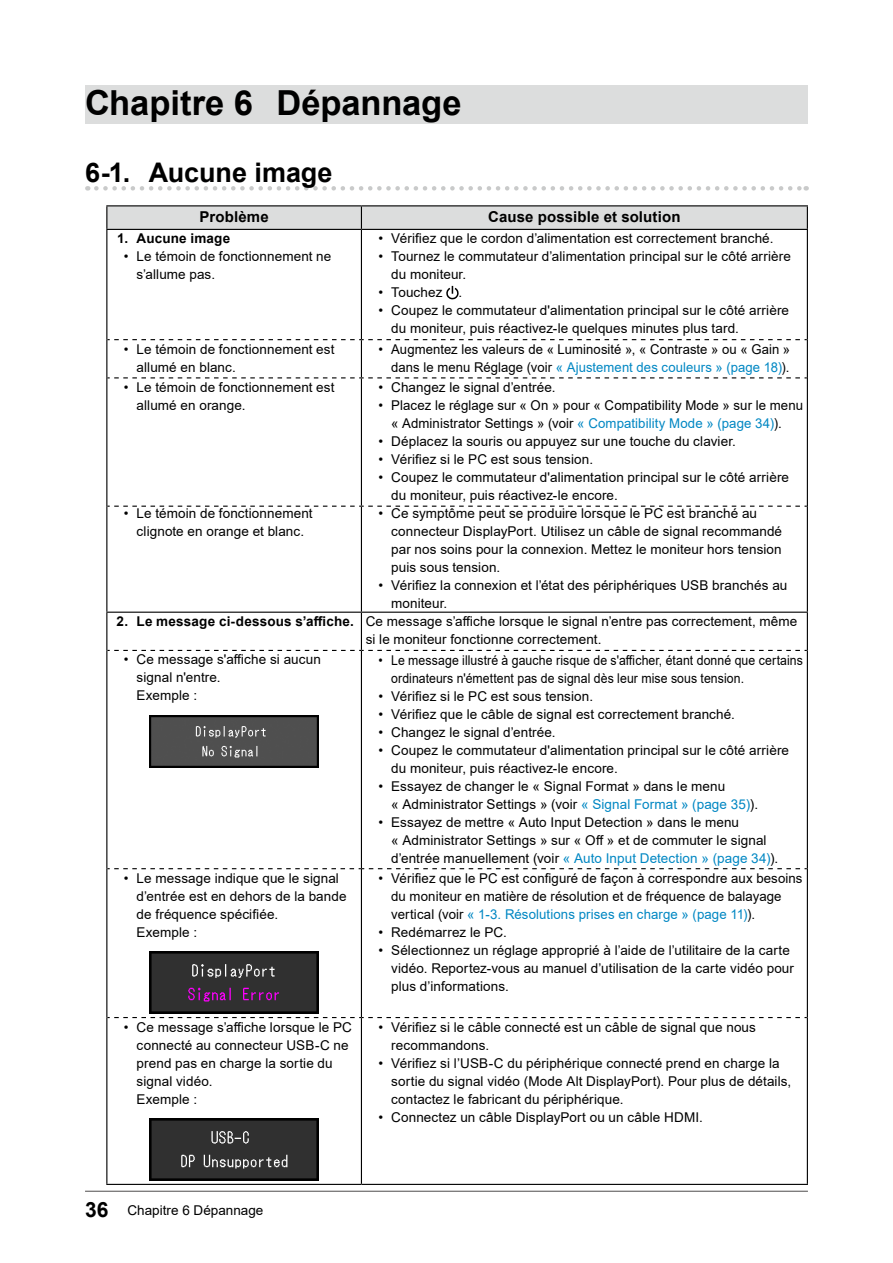
<style>
.page{position:relative;width:893px;height:1263px;background:#fff}
.page>*{position:absolute;margin:0;border:0;box-sizing:border-box;transform-origin:0 0}
.t1{font:700 34.5px "Arial";letter-spacing:-.005em;color:#000}
.t2{font:700 27px "Arial";color:#000}
.t3{font:700 15px "Arial";letter-spacing:.01em;color:#000}
.t4{font:13.5px/18px "Arial";letter-spacing:.005em;color:#000}
.t5{font:13.5px/18px "Arial";letter-spacing:.005em;color:#000;scale:.91 1}
.t6{font:700 13.5px "Arial";letter-spacing:.01em;color:#000}
.s1{color:#0087c3}
.s2{font-weight:700}
.s3{font-weight:700;font-size:21px}
</style>
<div class="page">
<div style="left:85px;top:85px;width:723px;height:39px;background:#dcdddd"></div>
<svg style="left:96px;top:186px;width:711px;height:5px"></svg>
<svg style="left:107px;top:868px;width:700px;height:1px"></svg>
<hr style="left:106px;top:205px;width:255px;height:1px;background:#000">
<hr style="left:106px;top:229px;width:255px;height:1px;background:#000">
<svg style="left:106px;top:206px;width:702px;height:23px;background:#d5d6d6"></svg>
<hr style="left:361px;top:205px;width:447px;height:1px;background:#000">
<hr style="left:361px;top:229px;width:447px;height:1px;background:#000">
<hr style="left:106px;top:230px;width:1px;height:110px;background:#000">
<hr style="left:361px;top:230px;width:1px;height:109px;background:#000">
<hr style="left:807px;top:230px;width:1px;height:110px;background:#000">
<hr style="left:106px;top:340px;width:1px;height:38px;background:#000">
<hr style="left:361px;top:340px;width:1px;height:37px;background:#000">
<hr style="left:807px;top:340px;width:1px;height:38px;background:#000">
<svg style="left:107px;top:339px;width:700px;height:1px"></svg>
<hr style="left:106px;top:378px;width:1px;height:128px;background:#000">
<hr style="left:361px;top:378px;width:1px;height:128px;background:#000">
<hr style="left:807px;top:378px;width:1px;height:128px;background:#000">
<svg style="left:107px;top:377px;width:700px;height:1px"></svg>
<hr style="left:106px;top:506px;width:1px;height:106px;background:#000">
<hr style="left:361px;top:507px;width:1px;height:105px;background:#000">
<hr style="left:361px;top:1018px;width:1px;height:166px;background:#000">
<hr style="left:807px;top:506px;width:1px;height:106px;background:#000">
<hr style="left:807px;top:1017px;width:1px;height:167px;background:#000">
<svg style="left:107px;top:506px;width:700px;height:1px"></svg>
<svg style="left:107px;top:1017px;width:700px;height:1px"></svg>
<hr style="left:106px;top:613px;width:1px;height:37px;background:#000">
<hr style="left:106px;top:612px;width:255px;height:1px;background:#000">
<hr style="left:361px;top:613px;width:1px;height:37px;background:#000">
<hr style="left:807px;top:613px;width:1px;height:37px;background:#000">
<hr style="left:361px;top:612px;width:447px;height:1px;background:#000">
<hr style="left:361px;top:1184px;width:447px;height:1px;background:#000">
<hr style="left:106px;top:650px;width:1px;height:219px;background:#000">
<hr style="left:106px;top:869px;width:1px;height:148px;background:#000">
<hr style="left:106px;top:1017px;width:1px;height:167px;background:#000">
<hr style="left:361px;top:651px;width:1px;height:218px;background:#000">
<hr style="left:361px;top:869px;width:1px;height:148px;background:#000">
<hr style="left:807px;top:650px;width:1px;height:219px;background:#000">
<hr style="left:807px;top:869px;width:1px;height:148px;background:#000">
<svg style="left:107px;top:650px;width:700px;height:1px"></svg>
<hr style="left:106px;top:1184px;width:255px;height:1px;background:#000">
<svg style="left:446px;top:286px;width:13px;height:13px"></svg>
<img style="left:149px;top:715px;width:170px;height:52px">
<img style="left:149px;top:952px;width:170px;height:61px">
<img style="left:149px;top:1118px;width:170px;height:62px">
<hr style="left:85px;top:1191px;width:723px;height:1px;background:#595757">
<h1 class="t1" style="left:85px;top:78px;width:378px">Chapitre 6 Dépannage</h1>
<h2 class="t2" style="left:85px;top:154px;width:249px">6-1. Aucune image</h2>
<p class="t3" style="left:200px;top:206px;width:71px">Problème</p>
<p class="t3" style="left:488px;top:206px;width:194px">Cause possible et solution</p>
<p class="t6" style="left:117px;top:229px;width:115px">1. Aucune image</p>
<p class="t4" style="left:137px;top:248px;width:196px;text-indent:-13px">• Le témoin de fonctionnement ne s’allume pas.</p>
<p class="t4" style="left:378px;top:230px;width:397px">• Vérifiez que le cordon d’alimentation est correctement branché.</p>
<p class="t4" style="left:391px;top:248px;width:401px;text-indent:-13px">• Tournez le commutateur d’alimentation principal sur le côté arrière du moniteur.</p>
<p class="t4" style="left:378px;top:284px;width:85px">• Touchez .</p>
<p class="t4" style="left:391px;top:302px;width:399px;text-indent:-13px">• Coupez le commutateur d'alimentation principal sur le côté arrière du moniteur, puis réactivez-le quelques minutes plus tard.</p>
<p class="t4" style="left:137px;top:340px;width:199px;text-indent:-13px">• Le témoin de fonctionnement est allumé en blanc.</p>
<p class="t4" style="left:378px;top:340px;width:413px;text-align:right">• Augmentez les valeurs de « Luminosité », « Contraste » ou « Gain » dans le menu Réglage (voir <span class="s1">« Ajustement des couleurs » (page 18)</span>).</p>
<p class="t4" style="left:137px;top:378px;width:199px;text-indent:-13px">• Le témoin de fonctionnement est allumé en orange.</p>
<p class="t4" style="left:378px;top:378px;width:179px">• Changez le signal d’entrée.</p>
<p class="t4" style="left:391px;top:396px;width:413px;text-indent:-13px">• Placez le réglage sur « On » pour « Compatibility Mode » sur le menu « Administrator Settings » (voir <span class="s1">« Compatibility Mode » (page 34)</span>).</p>
<p class="t4" style="left:378px;top:432px;width:359px">• Déplacez la souris ou appuyez sur une touche du clavier.</p>
<p class="t4" style="left:378px;top:450px;width:216px">• Vérifiez si le PC est sous tension.</p>
<p class="t4" style="left:391px;top:468px;width:399px;text-indent:-13px">• Coupez le commutateur d'alimentation principal sur le côté arrière du moniteur, puis réactivez-le encore.</p>
<p class="t4" style="left:124px;top:504px;width:190px;text-align:center">• Le témoin de fonctionnement clignote en orange et blanc.</p>
<p class="t4" style="left:391px;top:504px;width:392px;text-indent:-13px">• Ce symptôme peut se produire lorsque le PC est branché au connecteur DisplayPort. Utilisez un câble de signal recommandé par nos soins pour la connexion. Mettez le moniteur hors tension puis sous tension.</p>
<p class="t4" style="left:391px;top:576px;width:398px;text-indent:-13px">• Vérifiez la connexion et l’état des périphériques USB branchés au moniteur.</p>
<p class="t4" style="left:366px;top:612px;width:433px;text-indent:-249px"><span class="s2">2. Le message ci-dessous s’affiche.</span> Ce message s’affiche lorsque le signal n’entre pas correctement, même si le moniteur fonctionne correctement.</p>
<p class="t4" style="left:137px;top:651px;width:186px;text-indent:-13px">• Ce message s'affiche si aucun signal n'entre.<br>Exemple :</p>
<p class="t5" style="left:391px;top:651px;width:454px;text-indent:-13px">• Le message illustré à gauche risque de s'afficher, étant donné que certains ordinateurs n'émettent pas de signal dès leur mise sous tension.</p>
<p class="t4" style="left:378px;top:687px;width:216px">• Vérifiez si le PC est sous tension.</p>
<p class="t4" style="left:378px;top:705px;width:358px">• Vérifiez que le câble de signal est correctement branché.</p>
<p class="t4" style="left:378px;top:723px;width:179px">• Changez le signal d’entrée.</p>
<p class="t4" style="left:391px;top:741px;width:399px;text-indent:-13px">• Coupez le commutateur d'alimentation principal sur le côté arrière du moniteur, puis réactivez-le encore.</p>
<p class="t4" style="left:391px;top:777px;width:368px;text-indent:-13px">• Essayez de changer le « Signal Format » dans le menu<br>« Administrator Settings » (voir <span class="s1">« Signal Format » (page 35)</span>).</p>
<p class="t4" style="left:391px;top:813px;width:389px;text-indent:-13px">• Essayez de mettre « Auto Input Detection » dans le menu<br>« Administrator Settings » sur « Off » et de commuter le signal d’entrée manuellement (voir <span class="s1">« Auto Input Detection » (page 34)</span>).</p>
<p class="t4" style="left:137px;top:869px;width:211px;text-indent:-13px">• Le message indique que le signal d’entrée est en dehors de la bande de fréquence spécifiée.<br>Exemple :</p>
<p class="t4" style="left:391px;top:869px;width:413px;text-indent:-13px">• Vérifiez que le PC est configuré de façon à correspondre aux besoins du moniteur en matière de résolution et de fréquence de balayage vertical (voir <span class="s1">« 1-3. Résolutions prises en charge » (page 11)</span>).</p>
<p class="t4" style="left:378px;top:923px;width:130px">• Redémarrez le PC.</p>
<p class="t4" style="left:391px;top:941px;width:404px;text-indent:-13px">• Sélectionnez un réglage approprié à l’aide de l’utilitaire de la carte vidéo. Reportez-vous au manuel d’utilisation de la carte vidéo pour plus d’informations.</p>
<p class="t4" style="left:137px;top:1018px;width:217px;text-indent:-13px">• Ce message s’affiche lorsque le PC connecté au connecteur USB-C ne prend pas en charge la sortie du signal vidéo.<br>Exemple :</p>
<p class="t4" style="left:391px;top:1018px;width:366px;text-indent:-13px">• Vérifiez si le câble connecté est un câble de signal que nous recommandons.</p>
<p class="t4" style="left:391px;top:1054px;width:402px;text-indent:-13px">• Vérifiez si l’USB-C du périphérique connecté prend en charge la sortie du signal vidéo (Mode Alt DisplayPort). Pour plus de détails, contactez le fabricant du périphérique.</p>
<p class="t4" style="left:378px;top:1108px;width:326px">• Connectez un câble DisplayPort ou un câble HDMI.</p>
<p class="t4" style="left:85px;top:1201px;width:180px"><span class="s3">36</span> Chapitre 6 Dépannage</p>
</div>
